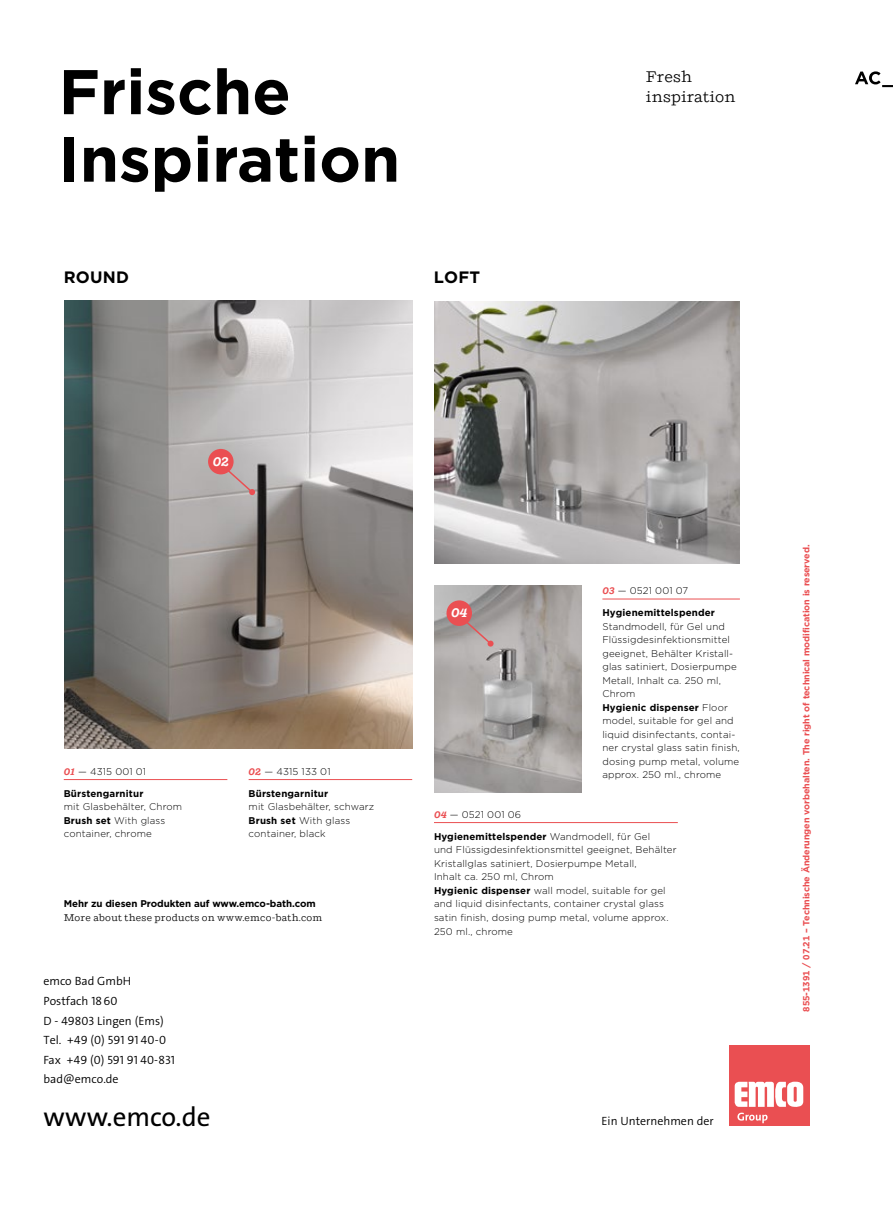
<style>
.page{position:relative;width:893px;height:1212px;background:#fff}
.page>*{position:absolute;margin:0;border:0;box-sizing:border-box;transform-origin:0 0}
.t1{font:700 63px/67.5px "Gotham";color:#000}
.t2{font:27px "The Sans Os F";color:#000}
.t3{font:700 16.5px "Gotham";letter-spacing:.015em;color:#000}
.t4{font:15.45px/20.4px "Shift";letter-spacing:.005em;color:#000}
.t5{font:italic 700 12.75px "Shift";color:#fff}
.t6{font:300 12px/19.5px "The Sans Os F";color:#000}
.t7{font:300 9.75px/13.5px "Gotham";letter-spacing:.015em;color:#000}
.t8{font:700 9.75px "Gotham";letter-spacing:.015em;color:#000}
.t9{font:700 9.75px "Gotham";letter-spacing:-.005em;color:#000}
.t10{font:9.75px "Shift";letter-spacing:.02em;color:#000}
.t11{font:700 9px "Gotham";letter-spacing:-.01em;color:#ea4f52}
.s1{font-family:"Shift";font-weight:700;font-style:italic;color:#ea4f52}
.s2{font-weight:700}
</style>
<div class="page">
<img style="left:434px;top:585px;width:147px;height:208px">
<img style="left:64px;top:301px;width:348px;height:448px">
<img style="left:434px;top:301px;width:306px;height:263px">
<hr style="left:602px;top:599px;width:138px;height:1px;background:#ea4f52">
<hr style="left:434px;top:822px;width:244px;height:1px;background:#ea4f52">
<div style="left:729px;top:1045px;width:80px;height:81px;background:#ea4f52"></div>
<svg style="left:735px;top:1081px;width:68px;height:42px"></svg>
<hr style="left:64px;top:779px;width:163px;height:1px;background:#ea4f52">
<hr style="left:249px;top:779px;width:163px;height:1px;background:#ea4f52">
<svg style="left:855px;top:71px;width:38px;height:16px"></svg>
<svg style="left:217px;top:460px;width:38px;height:35px"></svg>
<div style="left:208px;top:449px;width:26px;height:25px;background:#ea4f52;border-radius:50%"></div>
<svg style="left:455px;top:612px;width:39px;height:35px"></svg>
<div style="left:446px;top:600px;width:26px;height:26px;background:#ea4f52;border-radius:50%"></div>
<h1 class="t1" style="left:59px;top:58px;width:343px">Frische<br>Inspiration</h1>
<h3 class="t3" style="left:64px;top:266px;width:67px">ROUND</h3>
<h3 class="t3" style="left:434px;top:266px;width:48px">LOFT</h3>
<h3 class="t4" style="left:646px;top:66px;width:91px">Fresh inspiration</h3>
<h3 class="t5" style="left:213px;top:454px;width:18px">02</h3>
<p class="t7" style="left:64px;top:764px;width:84px"><span class="s1">01</span> — 4315 001 01</p>
<p class="t8" style="left:64px;top:787px;width:81px">Bürstengarnitur</p>
<p class="t7" style="left:64px;top:800px;width:120px">mit Glasbehälter, Chrom<br><span class="s2">Brush set</span> With glass container, chrome</p>
<p class="t7" style="left:249px;top:764px;width:83px"><span class="s1">02</span> — 4315 133 01</p>
<p class="t8" style="left:249px;top:787px;width:81px">Bürstengarnitur</p>
<p class="t7" style="left:249px;top:800px;width:127px">mit Glasbehälter, schwarz<br><span class="s2">Brush set</span> With glass container, black</p>
<p class="t9" style="left:64px;top:897px;width:253px">Mehr zu diesen Produkten auf www.emco-bath.com</p>
<p class="t10" style="left:64px;top:912px;width:260px">More about these products on www.emco-bath.com</p>
<p class="t6" style="left:43px;top:972px;width:133px">emco Bad GmbH<br>Postfach 1860<br>D - 49803 Lingen (Ems)<br>Tel. +49 (0) 591 91 40-0<br>Fax +49 (0) 591 91 40-831 bad@emco.de</p>
<h2 class="t2" style="left:43px;top:1099px;width:169px">www.emco.de</h2>
<h3 class="t5" style="left:451px;top:605px;width:18px">04</h3>
<p class="t7" style="left:602px;top:584px;width:87px"><span class="s1">03</span> — 0521 001 07</p>
<p class="t8" style="left:602px;top:606px;width:114px">Hygienemittelspender</p>
<p class="t7" style="left:602px;top:619px;width:139px">Standmodell, für Gel und<br>Flüssigdesinfektionsmittel geeignet, Behälter Kristall&shy;glas satiniert, Dosierpumpe<br>Metall, Inhalt ca. 250 ml,<br>Chrom<br><span class="s2">Hygienic dispenser</span> Floor model, suitable for gel and liquid disinfectants, contai&shy;ner crystal glass satin finish, dosing pump metal, volume approx. 250 ml., chrome</p>
<p class="t7" style="left:434px;top:807px;width:89px"><span class="s1">04</span> — 0521 001 06</p>
<p class="t7" style="left:434px;top:829px;width:244px"><span class="s2">Hygienemittelspender</span> Wandmodell, für Gel<br>und Flüssigdesinfektionsmittel geeignet, Behälter Kristallglas satiniert, Dosierpumpe Metall,<br>Inhalt ca. 250 ml, Chrom<br><span class="s2">Hygienic dispenser</span> wall model, suitable for gel and liquid disinfectants, container crystal glass satin finish, dosing pump metal, volume approx.<br>250 ml., chrome</p>
<p class="t6" style="left:602px;top:1111px;width:114px">Ein Unternehmen der</p>
<p class="t11" style="left:800px;top:1011px;width:468px;rotate:-90deg">855-1391 / 07.21 – Technische Änderungen vorbehalten. The right of technical modification is reserved.</p>
</div>
